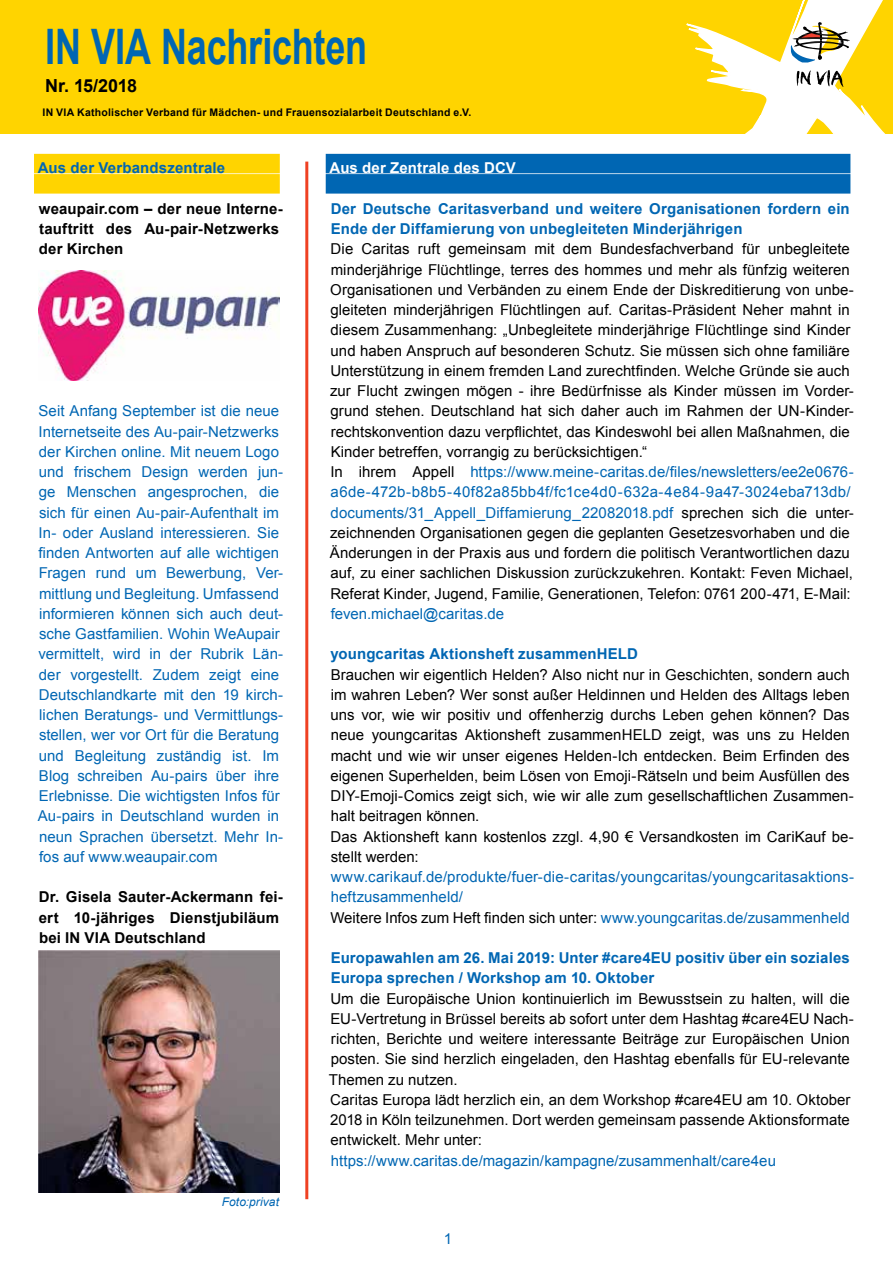
<style>
.page{position:relative;width:893px;height:1263px;background:#fff}
.page>*{position:absolute;margin:0;border:0;box-sizing:border-box;transform-origin:0 0}
.t1{font:700 48.9px "Arial";letter-spacing:-.005em;color:#0066b3;scale:.74 1}
.t2{font:700 18px "Arial";letter-spacing:-.025em;color:#000}
.t3{font:15px/20.2px "Arial";letter-spacing:.005em;color:#000}
.t4{font:15px/20.2px "Arial";letter-spacing:.005em;color:#0066b3}
.t5{font:700 15px/20.2px "Arial";letter-spacing:.01em;color:#0066b3}
.t6{font:700 15px/20.2px "Arial";letter-spacing:.01em;color:#000}
.t7{font:700 15px "Arial";letter-spacing:.01em;color:#fff}
.t8{font:italic 12px "Arial";letter-spacing:.01em;color:#0066b3}
.t9{font:700 10.5px "Arial";letter-spacing:.02em;color:#000}
.s1{color:#0066b3}
.s2{color:#000}
</style>
<div class="page">
<div style="left:0;top:0;width:893px;height:133px;background:#ffd400"></div>
<svg style="left:686px;top:0;width:199px;height:133px"></svg>
<hr style="left:305px;top:162px;width:3px;height:1037px;background:#ef4123">
<div style="left:34px;top:154px;width:246px;height:19px;background:#ffd400"></div>
<div style="left:34px;top:174px;width:246px;height:20px;background:#ffd400"></div>
<img style="left:38px;top:270px;width:242px;height:111px">
<img style="left:38px;top:951px;width:242px;height:241px">
<div style="left:326px;top:154px;width:524px;height:19px;background:#0066b3"></div>
<div style="left:326px;top:174px;width:524px;height:20px;background:#0066b3"></div>
<h1 class="t1" style="left:45px;top:14px;width:437px">IN VIA Nachrichten</h1>
<p class="t2" style="left:45px;top:74px;width:94px">Nr. 15/2018</p>
<p class="t9" style="left:43px;top:105px;width:430px">IN VIA Katholischer Verband für Mädchen- und Frauensozialarbeit Deutschland e.V.</p>
<p class="t5" style="left:38px;top:158px;width:189px">Aus der Verbandszentrale</p>
<p class="t6" style="left:39px;top:199px;width:246px">weaupair.com – der neue Interne&shy;tauftritt des Au-pair-Netzwerks der Kirchen</p>
<p class="t4" style="left:38px;top:401px;width:247px">Seit Anfang September ist die neue Internetseite des Au-pair-Netzwerks der Kirchen online. Mit neuem Logo und frischem Design werden jun&shy;ge Menschen angesprochen, die sich für einen Au-pair-Aufenthalt im In- oder Ausland interessieren. Sie finden Antworten auf alle wichtigen Fragen rund um Bewerbung, Ver&shy;mittlung und Begleitung. Umfassend informieren können sich auch deut&shy;sche Gastfamilien. Wohin WeAupair vermittelt, wird in der Rubrik Län&shy;der vorgestellt. Zudem zeigt eine Deutschlandkarte mit den 19 kirch&shy;lichen Beratungs- und Vermittlungs&shy;stellen, wer vor Ort für die Beratung und Begleitung zuständig ist. Im Blog schreiben Au-pairs über ihre Erlebnisse. Die wichtigsten Infos für Au-pairs in Deutschland wurden in neun Sprachen übersetzt. Mehr In&shy;fos auf www.weaupair.com</p>
<p class="t6" style="left:39px;top:887px;width:246px">Dr. Gisela Sauter-Ackermann fei&shy;ert 10-jähriges Dienstjubiläum bei IN VIA Deutschland</p>
<p class="t8" style="left:222px;top:1194px;width:59px">Foto:privat</p>
<p class="t7" style="left:330px;top:158px;width:188px">Aus der Zentrale des DCV</p>
<p class="t5" style="left:331px;top:199px;width:521px">Der Deutsche Caritasverband und weitere Organisationen fordern ein<br>Ende der Diffamierung von unbegleiteten Minderjährigen</p>
<p class="t3" style="left:330px;top:239px;width:526px">Die Caritas ruft gemeinsam mit dem Bundesfachverband für unbegleitete minderjährige Flüchtlinge, terres des hommes und mehr als fünfzig weiteren Organisationen und Verbänden zu einem Ende der Diskreditierung von unbe&shy;gleiteten minderjährigen Flüchtlingen auf. Caritas-Präsident Neher mahnt in diesem Zusammenhang: „Unbegleitete minderjährige Flüchtlinge sind Kinder und haben Anspruch auf besonderen Schutz. Sie müssen sich ohne familiäre Unterstützung in einem fremden Land zurechtfinden. Welche Gründe sie auch zur Flucht zwingen mögen - ihre Bedürfnisse als Kinder müssen im Vorder&shy;grund stehen. Deutschland hat sich daher auch im Rahmen der UN-Kinder&shy;rechtskonvention dazu verpflichtet, das Kindeswohl bei allen Maßnahmen, die Kinder betreffen, vorrangig zu berücksichtigen.“<br>In ihrem Appell <span class="s1">https://www.meine-caritas.de/files/newsletters/ee2e0676- a6de-472b-b8b5-40f82a85bb4f/fc1ce4d0-632a-4e84-9a47-3024eba713db/ documents/31_Appell_Diffamierung_22082018.pdf</span> sprechen sich die unter&shy;zeichnenden Organisationen gegen die geplanten Gesetzesvorhaben und die Änderungen in der Praxis aus und fordern die politisch Verantwortlichen dazu auf, zu einer sachlichen Diskussion zurückzukehren. Kontakt: Feven Michael, Referat Kinder, Jugend, Familie, Generationen, Telefon: 0761 200-471, E-Mail:</p>
<p class="t4" style="left:331px;top:604px;width:175px">feven.michael@caritas.de</p>
<p class="t5" style="left:330px;top:644px;width:309px">youngcaritas Aktionsheft zusammenHELD</p>
<p class="t3" style="left:330px;top:664px;width:525px">Brauchen wir eigentlich Helden? Also nicht nur in Geschichten, sondern auch im wahren Leben? Wer sonst außer Heldinnen und Helden des Alltags leben uns vor, wie wir positiv und offenherzig durchs Leben gehen können? Das neue youngcaritas Aktionsheft zusammenHELD zeigt, was uns zu Helden macht und wie wir unser eigenes Helden-Ich entdecken. Beim Erfinden des eigenen Superhelden, beim Lösen von Emoji-Rätseln und beim Ausfüllen des DIY-Emoji-Comics zeigt sich, wie wir alle zum gesellschaftlichen Zusammen&shy;halt beitragen können.<br>Das Aktionsheft kann kostenlos zzgl. 4,90 € Versandkosten im CariKauf be&shy;stellt werden:</p>
<p class="t4" style="left:330px;top:867px;width:525px">www.carikauf.de/produkte/fuer-die-caritas/youngcaritas/youngcaritasaktions&shy;heftzusammenheld/<br><span class="s2">Weitere Infos zum Heft finden sich unter:</span> www.youngcaritas.de/zusammenheld</p>
<p class="t5" style="left:331px;top:948px;width:521px">Europawahlen am 26. Mai 2019: Unter #care4EU positiv über ein soziales<br>Europa sprechen / Workshop am 10. Oktober</p>
<p class="t3" style="left:329px;top:988px;width:527px">Um die Europäische Union kontinuierlich im Bewusstsein zu halten, will die EU-Vertretung in Brüssel bereits ab sofort unter dem Hashtag #care4EU Nach&shy;richten, Berichte und weitere interessante Beiträge zur Europäischen Union posten. Sie sind herzlich eingeladen, den Hashtag ebenfalls für EU-relevante Themen zu nutzen.<br>Caritas Europa lädt herzlich ein, an dem Workshop #care4EU am 10. Oktober 2018 in Köln teilzunehmen. Dort werden gemeinsam passende Aktionsformate entwickelt. Mehr unter:</p>
<p class="t4" style="left:331px;top:1150px;width:447px">https://www.caritas.de/magazin/kampagne/zusammenhalt/care4eu</p>
<p class="t4" style="left:444px;top:1229px;width:10px">1</p>
</div>
